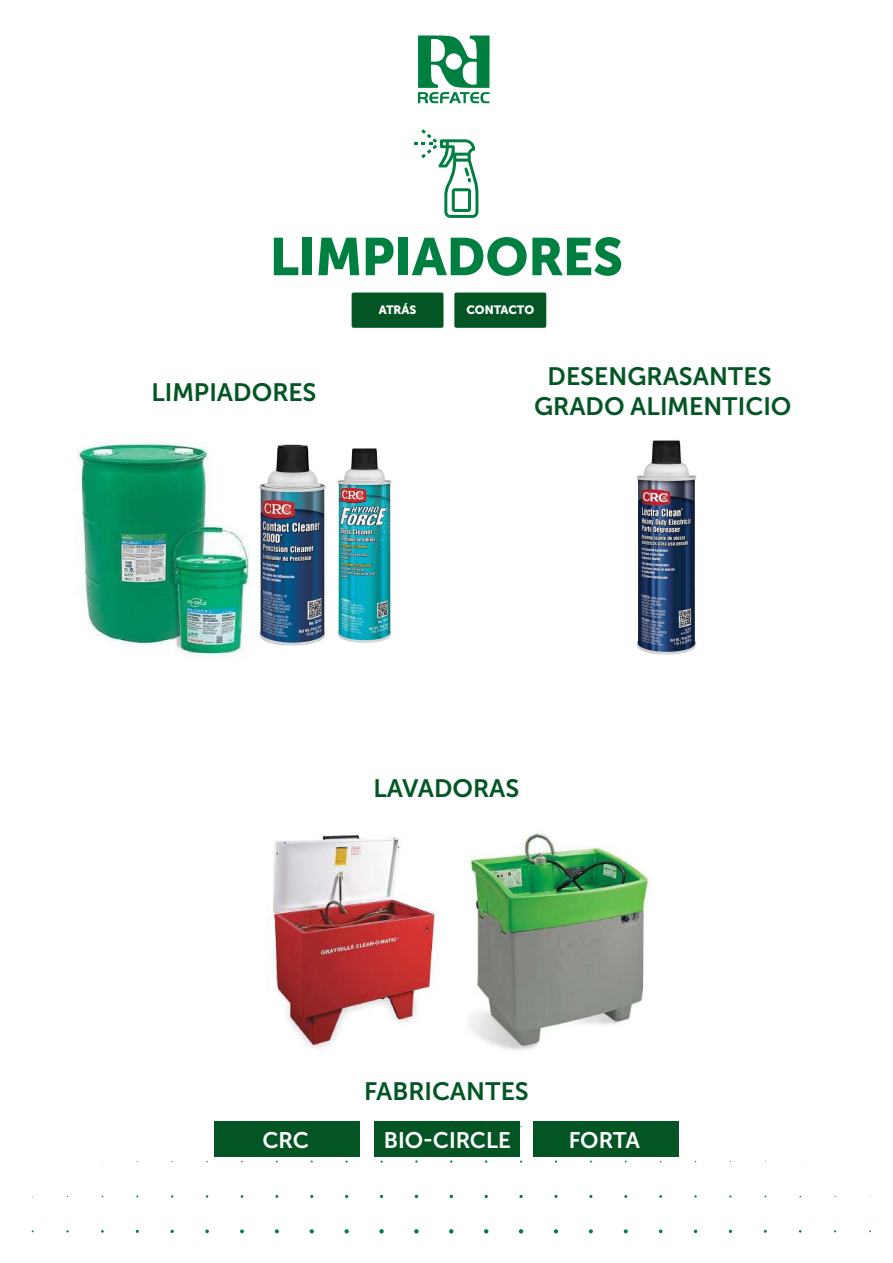
<style>
.page{position:relative;width:893px;height:1263px;background:#fff}
.page>*{position:absolute;margin:0;border:0;box-sizing:border-box;transform-origin:0 0}
.t1{font:52.5px "Museo Sans Cyrl 900";color:#008040}
.t2{font:25.05px/30.2px "Museo Sans Cyrl 700";color:#035624;text-align:center}
.t3{font:22.5px "Museo Sans Cyrl 700";color:#fff}
.t4{font:12px "Museo Sans Cyrl 900";color:#fff}
</style>
<div class="page">
<svg style="left:418px;top:35px;width:72px;height:68px"></svg>
<div style="left:454px;top:293px;width:92px;height:35px;background:#035624;border-radius:2px"></div>
<div style="left:352px;top:293px;width:91px;height:35px;background:#035624;border-radius:2px"></div>
<svg style="left:415px;top:129px;width:63px;height:89px"></svg>
<div style="left:214px;top:1122px;width:146px;height:35px;background:#035624"></div>
<div style="left:374px;top:1122px;width:146px;height:35px;background:#035624"></div>
<div style="left:533px;top:1122px;width:146px;height:35px;background:#035624"></div>
<img style="left:77px;top:441px;width:172px;height:218px">
<img style="left:272px;top:834px;width:165px;height:220px">
<img style="left:469px;top:833px;width:181px;height:217px">
<img style="left:259px;top:444px;width:67px;height:202px">
<img style="left:337px;top:448px;width:55px;height:195px">
<img style="left:636px;top:440px;width:60px;height:215px">
<svg style="left:694px;top:1229px;width:3px;height:4px"></svg>
<svg style="left:659px;top:1229px;width:3px;height:4px"></svg>
<svg style="left:624px;top:1229px;width:4px;height:4px"></svg>
<svg style="left:589px;top:1229px;width:4px;height:4px"></svg>
<svg style="left:554px;top:1229px;width:4px;height:4px"></svg>
<svg style="left:519px;top:1229px;width:4px;height:4px"></svg>
<svg style="left:484px;top:1229px;width:4px;height:4px"></svg>
<svg style="left:449px;top:1229px;width:5px;height:4px"></svg>
<svg style="left:414px;top:1229px;width:5px;height:4px"></svg>
<svg style="left:379px;top:1229px;width:5px;height:4px"></svg>
<svg style="left:344px;top:1229px;width:5px;height:4px"></svg>
<svg style="left:310px;top:1229px;width:4px;height:4px"></svg>
<svg style="left:275px;top:1229px;width:4px;height:4px"></svg>
<svg style="left:240px;top:1229px;width:4px;height:4px"></svg>
<svg style="left:205px;top:1229px;width:4px;height:4px"></svg>
<svg style="left:554px;top:1195px;width:4px;height:3px"></svg>
<svg style="left:519px;top:1195px;width:4px;height:3px"></svg>
<h1 class="t1" style="left:270px;top:227px;width:355px">LIMPIADORES</h1>
<p class="t4" style="left:379px;top:303px;width:39px">ATRÁS</p>
<p class="t4" style="left:466px;top:303px;width:69px">CONTACTO</p>
<p class="t2" style="left:151px;top:378px;width:167px">LIMPIADORES</p>
<p class="t2" style="left:534px;top:361px;width:259px">DESENGRASANTES<br>GRADO ALIMENTICIO</p>
<p class="t2" style="left:373px;top:773px;width:148px">LAVADORAS</p>
<p class="t2" style="left:364px;top:1076px;width:166px">FABRICANTES</p>
<p class="t3" style="left:262px;top:1127px;width:48px">CRC</p>
<p class="t3" style="left:384px;top:1127px;width:129px">BIO-CIRCLE</p>
<p class="t3" style="left:569px;top:1127px;width:73px">FORTA</p>
</div>
